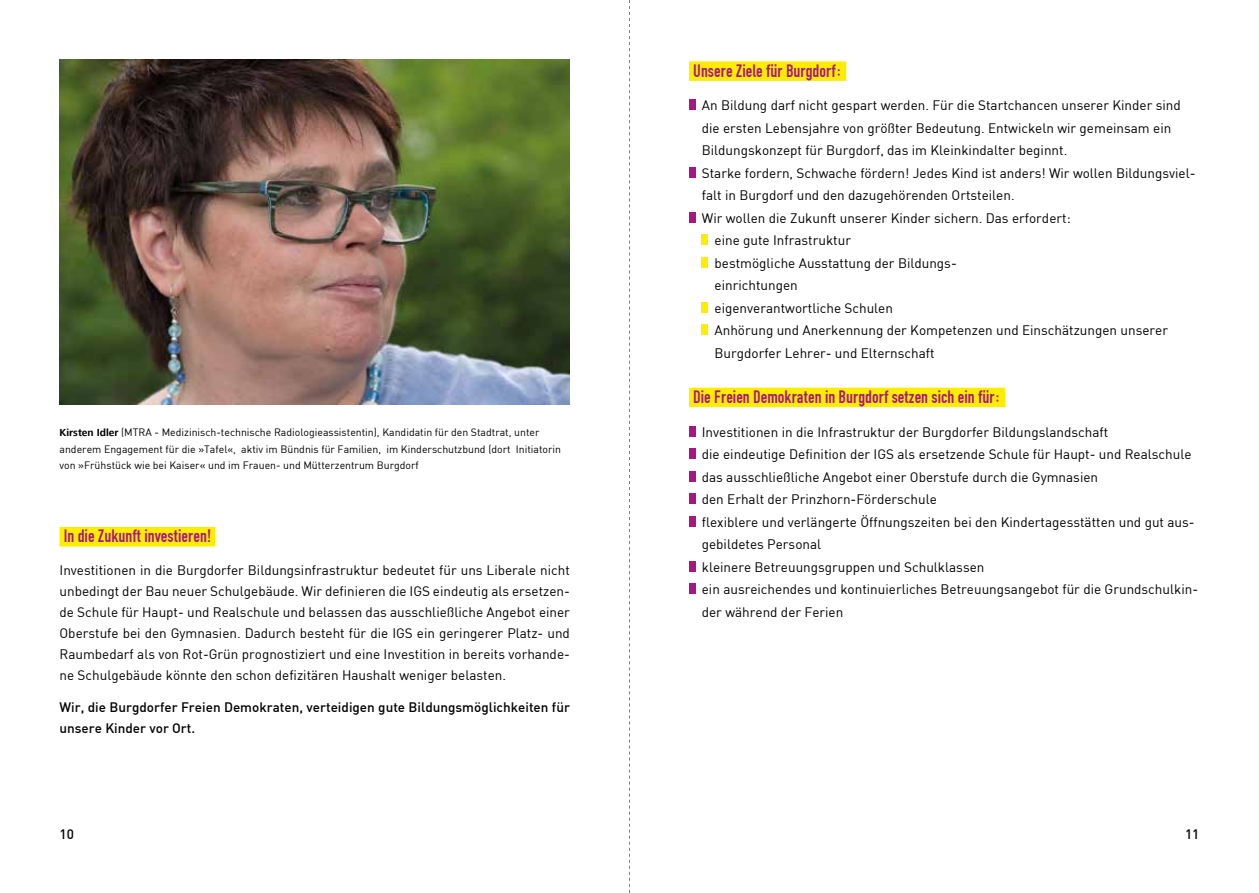
<style>
.page{position:relative;width:1259px;height:893px;background:#fff}
.page>*{position:absolute;margin:0;border:0;box-sizing:border-box;transform-origin:0 0}
.t1{font:18.75px "DIN 1451 Engschrift Regular";color:#a71681}
.t2{font:13.5px/22.5px "DIN";color:#000;text-align:justify}
.t3{font:500 13.5px/21px "DIN";color:#000}
.t4{font:10.5px/16.5px "DIN";color:#000}
.s1{font-family:"Frutiger Next LT";font-weight:700}
</style>
<div class="page">
<div style="left:60px;top:527px;width:155px;height:19px;background:#ffed00"></div>
<div style="left:689px;top:61px;width:157px;height:20px;background:#ffed00"></div>
<div style="left:689px;top:388px;width:316px;height:19px;background:#ffed00"></div>
<div style="left:689px;top:100px;width:6px;height:10px;background:#a71681"></div>
<div style="left:689px;top:167px;width:6px;height:11px;background:#a71681"></div>
<div style="left:689px;top:212px;width:6px;height:11px;background:#a71681"></div>
<div style="left:702px;top:235px;width:6px;height:10px;background:#ffed00"></div>
<div style="left:702px;top:257px;width:6px;height:11px;background:#ffed00"></div>
<div style="left:702px;top:302px;width:6px;height:11px;background:#ffed00"></div>
<div style="left:702px;top:325px;width:6px;height:10px;background:#ffed00"></div>
<div style="left:689px;top:426px;width:6px;height:11px;background:#a71681"></div>
<div style="left:689px;top:448px;width:6px;height:11px;background:#a71681"></div>
<div style="left:689px;top:471px;width:6px;height:11px;background:#a71681"></div>
<div style="left:689px;top:493px;width:6px;height:11px;background:#a71681"></div>
<div style="left:689px;top:516px;width:6px;height:11px;background:#a71681"></div>
<div style="left:689px;top:561px;width:6px;height:11px;background:#a71681"></div>
<div style="left:689px;top:583px;width:6px;height:11px;background:#a71681"></div>
<img style="left:60px;top:60px;width:510px;height:345px">
<svg style="left:629px;top:0;width:1px;height:893px"></svg>
<p class="t4" style="left:60px;top:424px;width:503px"><span class="s1">Kirsten Idler</span> (MTRA - Medizinisch-technische Radiologieassistentin), Kandidatin für den Stadtrat, unter anderem Engagement für die »Tafel«, aktiv im Bündnis für Familien, im Kinderschutzbund (dort Initiatorin von »Frühstück wie bei Kaiser« und im Frauen- und Mütterzentrum Burgdorf</p>
<h1 class="t1" style="left:64px;top:525px;width:149px">In die Zukunft investieren!</h1>
<p class="t2" style="left:60px;top:559px;width:512px;line-height:21px">Investitionen in die Burgdorfer Bildungsinfrastruktur bedeutet für uns Liberale nicht unbedingt der Bau neuer Schulgebäude. Wir definieren die IGS eindeutig als ersetzen&shy;de Schule für Haupt- und Realschule und belassen das ausschließliche Angebot einer Oberstufe bei den Gymnasien. Dadurch besteht für die IGS ein geringerer Platz- und Raumbedarf als von Rot-Grün prognostiziert und eine Investition in bereits vorhande&shy;ne Schulgebäude könnte den schon defizitären Haushalt weniger belasten.</p>
<p class="t3" style="left:60px;top:696px;width:512px">Wir, die Burgdorfer Freien Demokraten, verteidigen gute Bildungsmöglichkeiten für unsere Kinder vor Ort.</p>
<h1 class="t1" style="left:693px;top:60px;width:150px">Unsere Ziele für Burgdorf:</h1>
<p class="t2" style="left:702px;top:94px;width:480px">An Bildung darf nicht gespart werden. Für die Startchancen unserer Kinder sind</p>
<p class="t2" style="left:702px;top:117px;width:471px">die ersten Lebensjahre von größter Bedeutung. Entwickeln wir gemeinsam ein</p>
<p class="t2" style="left:702px;top:139px;width:367px">Bildungskonzept für Burgdorf, das im Kleinkindalter beginnt.</p>
<p class="t2" style="left:702px;top:162px;width:495px">Starke fordern, Schwache fördern! Jedes Kind ist anders! Wir wollen Bildungsviel-</p>
<p class="t2" style="left:702px;top:184px;width:314px">falt in Burgdorf und den dazugehörenden Ortsteilen.</p>
<p class="t2" style="left:702px;top:207px;width:370px">Wir wollen die Zukunft unserer Kinder sichern. Das erfordert:</p>
<p class="t2" style="left:714px;top:229px;width:138px">eine gute Infrastruktur</p>
<p class="t2" style="left:714px;top:252px;width:244px">bestmögliche Ausstattung der Bildungs-</p>
<p class="t2" style="left:714px;top:274px;width:85px">einrichtungen</p>
<p class="t2" style="left:714px;top:297px;width:180px">eigenverantwortliche Schulen</p>
<p class="t2" style="left:714px;top:319px;width:455px">Anhörung und Anerkennung der Kompetenzen und Einschätzungen unserer</p>
<p class="t2" style="left:714px;top:342px;width:221px">Burgdorfer Lehrer- und Elternschaft</p>
<h1 class="t1" style="left:693px;top:386px;width:309px">Die Freien Demokraten in Burgdorf setzen sich ein für:</h1>
<p class="t2" style="left:702px;top:420px;width:498px;text-align:left">Investitionen in die Infrastruktur der Burgdorfer Bildungslandschaft<br>die eindeutige Definition der IGS als ersetzende Schule für Haupt- und Realschule das ausschließliche Angebot einer Oberstufe durch die Gymnasien<br>den Erhalt der Prinzhorn-Förderschule<br>flexiblere und verlängerte Öffnungszeiten bei den Kindertagesstätten und gut aus&shy;gebildetes Personal<br>kleinere Betreuungsgruppen und Schulklassen<br>ein ausreichendes und kontinuierliches Betreuungsangebot für die Grundschulkin&shy;der während der Ferien</p>
<p class="t3" style="left:60px;top:823px;width:16px">10</p>
<p class="t3" style="left:1185px;top:823px;width:16px">11</p>
</div>
